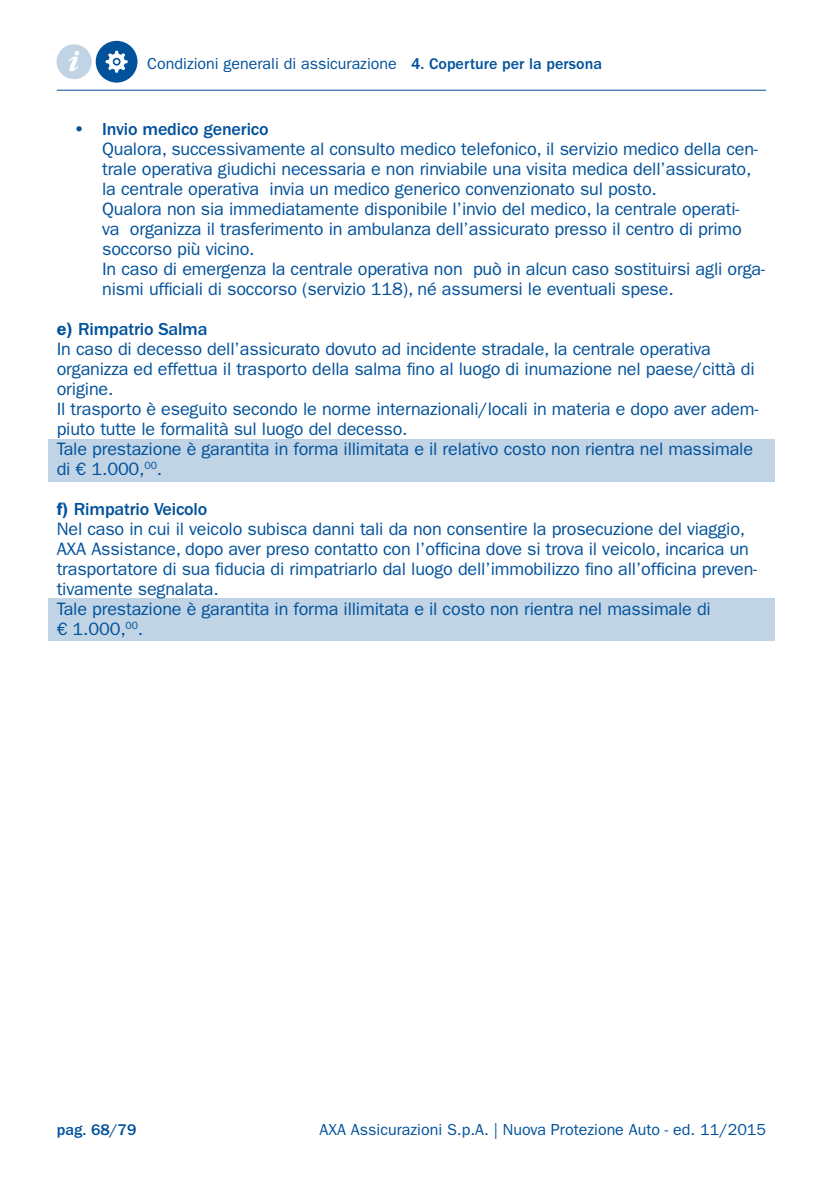
<style>
.page{position:relative;width:840px;height:1194px;background:#fff}
.page>*{position:absolute;margin:0;border:0;box-sizing:border-box;transform-origin:0 0}
.paragrafo_base_-_blu{font:18px/20px "ITC Franklin Gothic Std";letter-spacing:-.01em;color:#01519b}
.paragrafo_base_-_blu-2{font:500 18px "ITC Franklin Gothic Std";letter-spacing:-.01em;color:#01519b}
.t1{font:16px "ITC Franklin Gothic Std";color:#01519b}
.t2{font:500 16px "ITC Franklin Gothic Std";color:#01519b}
.s1{font-weight:500}
.s2{font-weight:600}
</style>
<div class="page">
<hr style="left:57px;top:90px;width:708px;height:1px;background:#01519b">
<div style="left:96px;top:41px;width:41px;height:42px;background:#01519b;border-radius:50%"></div>
<svg style="left:105px;top:51px;width:23px;height:22px"></svg>
<div style="left:56px;top:44px;width:36px;height:35px;background:#c0d4e6;border-radius:50%"></div>
<svg style="left:69px;top:51px;width:10px;height:21px"></svg>
<div style="left:48px;top:439px;width:726px;height:42px;background:#c0d4e6"></div>
<div style="left:48px;top:598px;width:726px;height:42px;background:#c0d4e6"></div>
<p class="t1" style="left:147px;top:55px;width:456px">Condizioni generali di assicurazione <span class="s1">4. Coperture per la persona</span></p>
<p class="paragrafo_base_-_blu" style="left:102px;top:119px;width:664px;text-indent:-28px"><span class="s2">•</span> <span class="s1">Invio medico generico<br></span>Qualora, successivamente al consulto medico telefonico, il servizio medico della cen&shy;trale operativa giudichi necessaria e non rinviabile una visita medica dell’assicurato, la centrale operativa invia un medico generico convenzionato sul posto.<br>Qualora non sia immediatamente disponibile l’invio del medico, la centrale operati-<br>va organizza il trasferimento in ambulanza dell’assicurato presso il centro di primo soccorso più vicino.<br>In caso di emergenza la centrale operativa non può in alcun caso sostituirsi agli orga&shy;nismi ufficiali di soccorso (servizio 118), né assumersi le eventuali spese.</p>
<p class="paragrafo_base_-_blu-2" style="left:57px;top:319px;width:152px"><span class="s2">e)</span> Rimpatrio Salma</p>
<p class="paragrafo_base_-_blu" style="left:57px;top:339px;width:699px">In caso di decesso dell’assicurato dovuto ad incidente stradale, la centrale operativa organizza ed effettua il trasporto della salma fino al luogo di inumazione nel paese/città di origine.</p>
<p class="paragrafo_base_-_blu" style="left:57px;top:399px;width:702px">Il trasporto è eseguito secondo le norme internazionali/locali in materia e dopo aver adem&shy;piuto tutte le formalità sul luogo del decesso.</p>
<p class="paragrafo_base_-_blu" style="left:57px;top:439px;width:697px">Tale prestazione è garantita in forma illimitata e il relativo costo non rientra nel massimale di € 1.000,<sup>00</sup>.</p>
<p class="paragrafo_base_-_blu-2" style="left:57px;top:499px;width:152px"><span class="s2">f)</span> Rimpatrio Veicolo</p>
<p class="paragrafo_base_-_blu" style="left:57px;top:519px;width:701px">Nel caso in cui il veicolo subisca danni tali da non consentire la prosecuzione del viaggio, AXA Assistance, dopo aver preso contatto con l’officina dove si trova il veicolo, incarica un trasportatore di sua fiducia di rimpatriarlo dal luogo dell’immobilizzo fino all’officina preven&shy;tivamente segnalata.</p>
<p class="paragrafo_base_-_blu" style="left:57px;top:599px;width:655px">Tale prestazione è garantita in forma illimitata e il costo non rientra nel massimale di € 1.000,<sup>00</sup>.</p>
<p class="t2" style="left:57px;top:1121px;width:81px">pag. 68/79</p>
<p class="t1" style="left:319px;top:1120px;width:448px">AXA Assicurazioni S.p.A. | Nuova Protezione Auto - ed. 11/2015</p>
</div>
